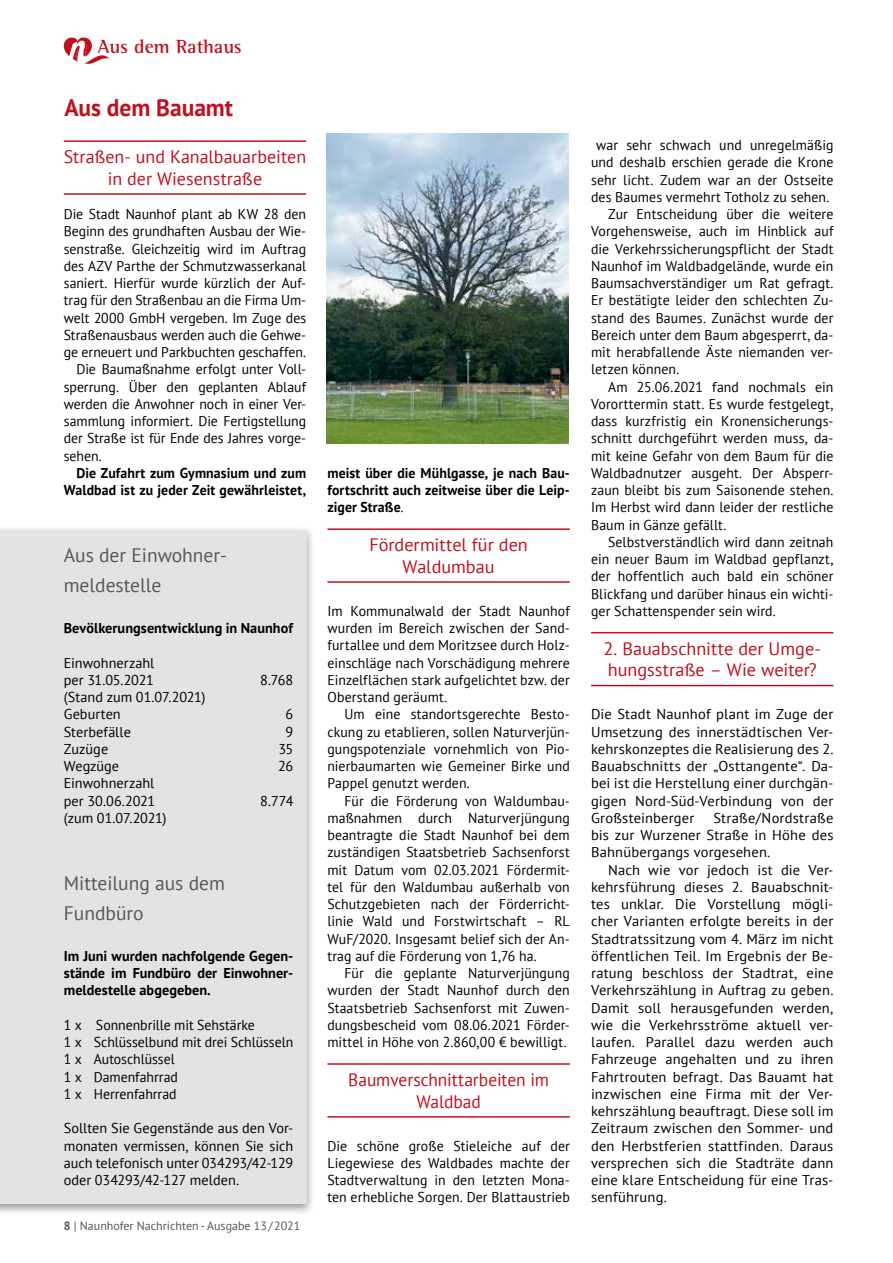
<style>
.page{position:relative;width:893px;height:1263px;background:#fff}
.page>*{position:absolute;margin:0;border:0;box-sizing:border-box;transform-origin:0 0}
.t1{font:700 24px "PT Sans";letter-spacing:-.005em;color:#be111f}
.t2{font:19.5px/30.2px "PT Sans";color:#565655}
.t3{font:700 19.5px "Rotis Semi Serif";letter-spacing:.005em;color:#be111f}
.t4{font:18px/21.6px "PT Sans";color:#be111f;text-align:center}
.t5{font:14.25px/17.2px "PT Sans";letter-spacing:.005em;color:#000;text-align:justify}
.t6{font:700 14.25px/17.2px "PT Sans";letter-spacing:.005em;color:#000;text-align:justify}
.t7{font:12px "PT Sans";color:#565655}
.s1{font-weight:400}
.s2{font-weight:700}
</style>
<div class="page">
<svg style="left:64px;top:37px;width:46px;height:27px"></svg>
<hr style="left:64px;top:140px;width:242px;height:2px;background:#be111f">
<hr style="left:64px;top:193px;width:242px;height:2px;background:#be111f">
<hr style="left:327px;top:528px;width:243px;height:2px;background:#be111f">
<hr style="left:327px;top:581px;width:243px;height:2px;background:#be111f">
<hr style="left:327px;top:1063px;width:243px;height:2px;background:#be111f">
<hr style="left:327px;top:1116px;width:243px;height:1px;background:#be111f">
<hr style="left:591px;top:632px;width:242px;height:1px;background:#be111f">
<hr style="left:591px;top:685px;width:242px;height:1px;background:#be111f">
<img style="left:326px;top:134px;width:243px;height:309px">
<div style="left:0;top:526px;width:315px;height:690px;background:#000;opacity:.4"></div>
<div style="left:0;top:530px;width:306px;height:673px;background:#e3e3e3"></div>
<h2 class="t3" style="left:98px;top:35px;width:146px">Aus dem Rathaus</h2>
<h1 class="t1" style="left:64px;top:91px;width:170px">Aus dem Bauamt</h1>
<p class="t4" style="left:64px;top:146px;width:244px">Straßen- und Kanalbauarbeiten in der Wiesenstraße</p>
<p class="t5" style="left:64px;top:205px;width:244px">Die Stadt Naunhof plant ab KW 28 den</p>
<p class="t5" style="left:64px;top:222px;width:244px">Beginn des grundhaften Ausbau der Wie-</p>
<p class="t5" style="left:64px;top:240px;width:244px">senstraße. Gleichzeitig wird im Auftrag</p>
<p class="t5" style="left:64px;top:257px;width:244px">des AZV Parthe der Schmutzwasserkanal</p>
<p class="t5" style="left:64px;top:274px;width:244px">saniert. Hierfür wurde kürzlich der Auf-</p>
<p class="t5" style="left:64px;top:291px;width:244px">trag für den Straßenbau an die Firma Um-</p>
<p class="t5" style="left:64px;top:309px;width:244px">welt 2000 GmbH vergeben. Im Zuge des</p>
<p class="t5" style="left:64px;top:326px;width:244px">Straßenausbaus werden auch die Gehwe-</p>
<p class="t5" style="left:64px;top:343px;width:244px">ge erneuert und Parkbuchten geschaffen.</p>
<p class="t5" style="left:77px;top:360px;width:231px">Die Baumaßnahme erfolgt unter Voll-</p>
<p class="t5" style="left:64px;top:378px;width:244px">sperrung. Über den geplanten Ablauf</p>
<p class="t5" style="left:64px;top:395px;width:244px">werden die Anwohner noch in einer Ver-</p>
<p class="t5" style="left:64px;top:412px;width:244px">sammlung informiert. Die Fertigstellung</p>
<p class="t5" style="left:64px;top:429px;width:244px">der Straße ist für Ende des Jahres vorge-</p>
<p class="t5" style="left:64px;top:447px;width:39px">sehen.</p>
<p class="t6" style="left:64px;top:464px;width:244px;text-align:right">Die Zufahrt zum Gymnasium und zum<br>Waldbad ist zu jeder Zeit gewährleistet,</p>
<p class="t6" style="left:327px;top:464px;width:244px">meist über die Mühlgasse, je nach Bau&shy;fortschritt auch zeitweise über die Leip&shy;ziger Straße<span class="s1">.</span></p>
<p class="t4" style="left:369px;top:534px;width:160px">Fördermittel für den<br>Waldumbau</p>
<p class="t5" style="left:327px;top:602px;width:244px">Im Kommunalwald der Stadt Naunhof wurden im Bereich zwischen der Sand&shy;furtallee und dem Moritzsee durch Holz&shy;einschläge nach Vorschädigung mehrere Einzelflächen stark aufgelichtet bzw. der Oberstand geräumt.</p>
<p class="t5" style="left:327px;top:705px;width:244px;text-indent:17px">Um eine standortsgerechte Besto&shy;ckung zu etablieren, sollen Naturverjün&shy;gungspotenziale vornehmlich von Pio&shy;nierbaumarten wie Gemeiner Birke und Pappel genutzt werden.</p>
<p class="t5" style="left:327px;top:792px;width:244px;text-indent:17px">Für die Förderung von Waldumbau&shy;maßnahmen durch Naturverjüngung beantragte die Stadt Naunhof bei dem zuständigen Staatsbetrieb Sachsenforst mit Datum vom 02.03.2021 Fördermit&shy;tel für den Waldumbau außerhalb von Schutzgebieten nach der Förderricht&shy;linie Wald und Forstwirtschaft – RL WuF/2020. Insgesamt belief sich der An&shy;trag auf die Förderung von 1,76 ha.</p>
<p class="t5" style="left:327px;top:964px;width:244px;text-indent:17px">Für die geplante Naturverjüngung wurden der Stadt Naunhof durch den Staatsbetrieb Sachsenforst mit Zuwen&shy;dungsbescheid vom 08.06.2021 Förder&shy;mittel in Höhe von 2.860,00 € bewilligt.</p>
<p class="t4" style="left:348px;top:1068px;width:202px">Baumverschnittarbeiten im<br>Waldbad</p>
<p class="t5" style="left:327px;top:1137px;width:244px">Die schöne große Stieleiche auf der Liegewiese des Waldbades machte der Stadtverwaltung in den letzten Mona&shy;ten erhebliche Sorgen. Der Blattaustrieb</p>
<h2 class="t2" style="left:64px;top:539px;width:165px">Aus der Einwohner&shy;meldestelle</h2>
<p class="t6" style="left:64px;top:619px;width:231px">Bevölkerungsentwicklung in Naunhof</p>
<p class="t5" style="left:64px;top:654px;width:92px">Einwohnerzahl per 31.05.2021</p>
<p class="t5" style="left:260px;top:671px;width:35px">8.768</p>
<p class="t5" style="left:64px;top:688px;width:143px">(Stand zum 01.07.2021)<br>Geburten</p>
<p class="t5" style="left:286px;top:705px;width:9px">6</p>
<p class="t5" style="left:64px;top:723px;width:69px">Sterbefälle</p>
<p class="t5" style="left:286px;top:723px;width:9px">9</p>
<p class="t5" style="left:64px;top:740px;width:46px">Zuzüge</p>
<p class="t5" style="left:278px;top:740px;width:17px">35</p>
<p class="t5" style="left:64px;top:757px;width:57px">Wegzüge</p>
<p class="t5" style="left:278px;top:757px;width:17px">26</p>
<p class="t5" style="left:64px;top:774px;width:93px">Einwohnerzahl per 30.06.2021</p>
<p class="t5" style="left:260px;top:792px;width:35px">8.774</p>
<p class="t5" style="left:64px;top:809px;width:104px">(zum 01.07.2021)</p>
<h2 class="t2" style="left:64px;top:867px;width:163px">Mitteilung aus dem<br>Fundbüro</h2>
<p class="t6" style="left:64px;top:947px;width:231px">Im Juni wurden nachfolgende Gegen&shy;stände im Fundbüro der Einwohner&shy;meldestelle abgegeben.</p>
<p class="t5" style="left:64px;top:1016px;width:231px;text-align:left">1 x Sonnenbrille mit Sehstärke<br>1 x Schlüsselbund mit drei Schlüsseln<br>1 x Autoschlüssel<br>1 x Damenfahrrad<br>1 x Herrenfahrrad</p>
<p class="t5" style="left:64px;top:1119px;width:231px">Sollten Sie Gegenstände aus den Vor&shy;monaten vermissen, können Sie sich auch telefonisch unter 034293/42-129 oder 034293/42-127 melden.</p>
<p class="t7" style="left:64px;top:1218px;width:238px"><span class="s2">8</span> | Naunhofer Nachrichten - Ausgabe 13/2021</p>
<p class="t5" style="left:596px;top:136px;width:239px">war sehr schwach und unregelmäßig</p>
<p class="t5" style="left:591px;top:153px;width:244px">und deshalb erschien gerade die Krone</p>
<p class="t5" style="left:591px;top:171px;width:244px">sehr licht. Zudem war an der Ostseite</p>
<p class="t5" style="left:591px;top:188px;width:240px">des Baumes vermehrt Totholz zu sehen.</p>
<p class="t5" style="left:608px;top:205px;width:227px">Zur Entscheidung über die weitere</p>
<p class="t5" style="left:591px;top:222px;width:244px">Vorgehensweise, auch im Hinblick auf</p>
<p class="t5" style="left:591px;top:240px;width:244px">die Verkehrssicherungspflicht der Stadt</p>
<p class="t5" style="left:591px;top:257px;width:244px">Naunhof im Waldbadgelände, wurde ein</p>
<p class="t5" style="left:591px;top:274px;width:244px">Baumsachverständiger um Rat gefragt.</p>
<p class="t5" style="left:591px;top:291px;width:244px">Er bestätigte leider den schlechten Zu-</p>
<p class="t5" style="left:591px;top:309px;width:244px">stand des Baumes. Zunächst wurde der</p>
<p class="t5" style="left:591px;top:326px;width:244px">Bereich unter dem Baum abgesperrt, da-</p>
<p class="t5" style="left:591px;top:343px;width:244px">mit herabfallende Äste niemanden ver-</p>
<p class="t5" style="left:591px;top:360px;width:90px">letzen können.</p>
<p class="t5" style="left:608px;top:378px;width:227px">Am 25.06.2021 fand nochmals ein</p>
<p class="t5" style="left:591px;top:395px;width:244px">Vororttermin statt. Es wurde festgelegt,</p>
<p class="t5" style="left:591px;top:412px;width:244px">dass kurzfristig ein Kronensicherungs-</p>
<p class="t5" style="left:591px;top:429px;width:244px">schnitt durchgeführt werden muss, da-</p>
<p class="t5" style="left:591px;top:447px;width:244px">mit keine Gefahr von dem Baum für die</p>
<p class="t5" style="left:591px;top:464px;width:244px">Waldbadnutzer ausgeht. Der Absperr-</p>
<p class="t5" style="left:591px;top:481px;width:244px">zaun bleibt bis zum Saisonende stehen.</p>
<p class="t5" style="left:591px;top:498px;width:244px">Im Herbst wird dann leider der restliche</p>
<p class="t5" style="left:591px;top:516px;width:137px">Baum in Gänze gefällt.</p>
<p class="t5" style="left:608px;top:533px;width:227px">Selbstverständlich wird dann zeitnah</p>
<p class="t5" style="left:591px;top:550px;width:244px">ein neuer Baum im Waldbad gepflanzt,</p>
<p class="t5" style="left:591px;top:567px;width:244px">der hoffentlich auch bald ein schöner</p>
<p class="t5" style="left:591px;top:585px;width:244px">Blickfang und darüber hinaus ein wichti-</p>
<p class="t5" style="left:591px;top:602px;width:186px">ger Schattenspender sein wird.</p>
<p class="t4" style="left:604px;top:637px;width:219px;text-align:left">2. Bauabschnitte der Umge&shy;hungsstraße – Wie weiter?</p>
<p class="t5" style="left:591px;top:705px;width:244px">Die Stadt Naunhof plant im Zuge der Umsetzung des innerstädtischen Ver&shy;kehrskonzeptes die Realisierung des 2.<br>Bauabschnitts der „Osttangente“. Da&shy;bei ist die Herstellung einer durchgän&shy;gigen Nord-Süd-Verbindung von der Großsteinberger</p>
<p class="t5" style="left:591px;top:809px;width:244px;text-indent:122px">Straße/Nordstraße bis zur Wurzener Straße in Höhe des Bahnübergangs vorgesehen.</p>
<p class="t5" style="left:591px;top:861px;width:244px;text-indent:17px">Nach wie vor jedoch ist die Ver&shy;kehrsführung dieses 2. Bauabschnit&shy;tes unklar. Die Vorstellung mögli&shy;cher Varianten erfolgte bereits in der Stadtratssitzung vom 4. März im nicht öffentlichen Teil. Im Ergebnis der Be&shy;ratung beschloss der Stadtrat, eine Verkehrszählung in Auftrag zu geben.<br>Damit soll herausgefunden werden, wie die Verkehrsströme aktuell ver&shy;laufen. Parallel dazu werden auch Fahrzeuge angehalten und zu ihren Fahrtrouten befragt. Das Bauamt hat inzwischen eine Firma mit der Ver&shy;kehrszählung beauftragt. Diese soll im Zeitraum zwischen den Sommer- und den Herbstferien stattfinden. Daraus versprechen sich die Stadträte dann eine klare Entscheidung für eine Tras&shy;senführung.</p>
</div>
